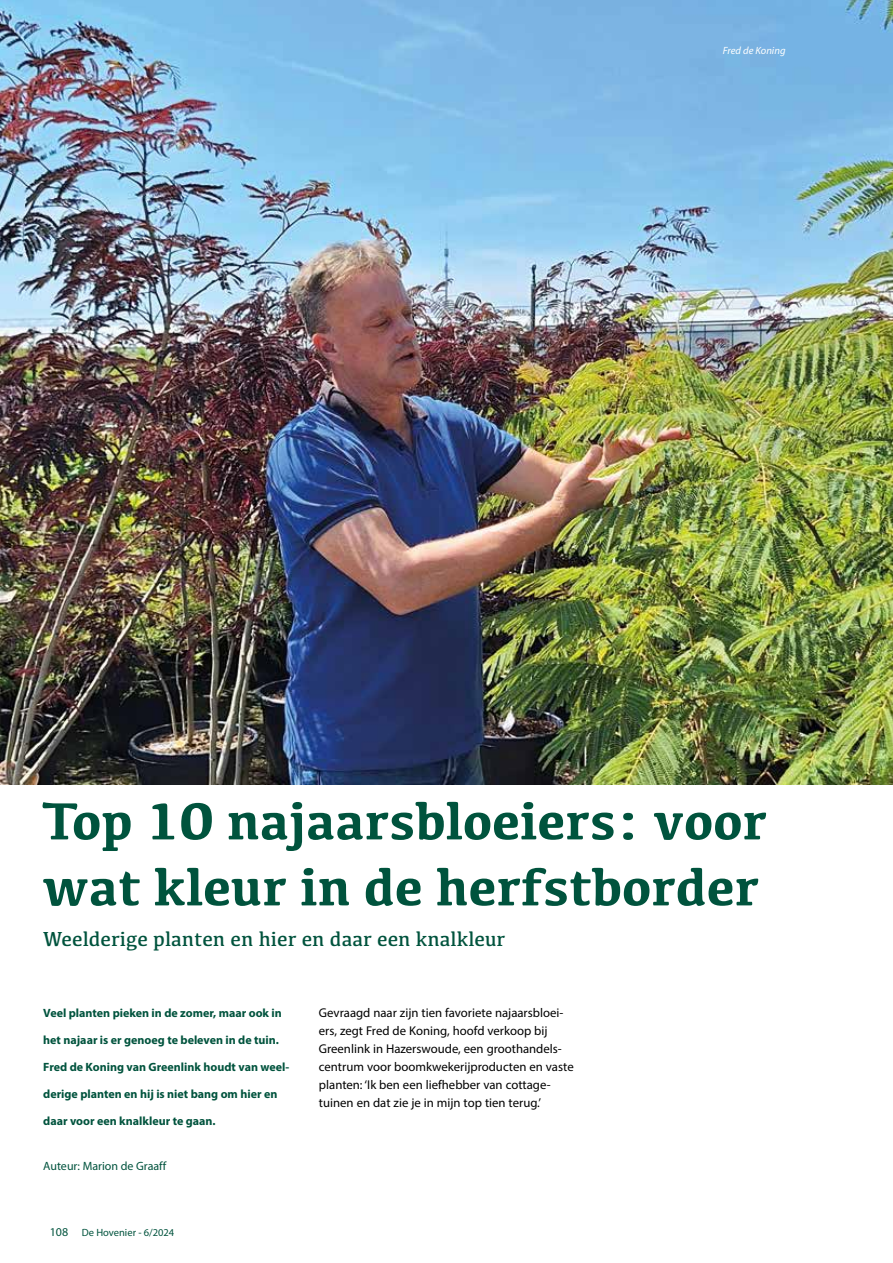
<style>
.page{position:relative;width:893px;height:1263px;background:#fff}
.page>*{position:absolute;margin:0;border:0;box-sizing:border-box;transform-origin:0 0}
.t1{font:700 54px/66px "Kefa";color:#00533d}
.t2{font:21px "Kefa";color:#00533d}
.t3{font:12.75px/18px "Myriad Pro";color:#000}
.t4{font:700 12px "Myriad Pro";color:#00533d}
.t5{font:12px "Myriad Pro";color:#00533d}
.t6{font:10.5px "Myriad Pro";color:#00533d}
.t7{font:italic 10.5px "Myriad Pro";color:#fff}
.s1{font-size:12px}
</style>
<div class="page">
<img style="left:0;top:0;width:893px;height:784px">
<p class="t7" style="left:723px;top:44px;width:64px">Fred de Koning</p>
<h1 class="t1" style="left:43px;top:785px;width:726px">Top 10 najaarsbloeiers: voor wat kleur in de herfstborder</h1>
<h2 class="t2" style="left:43px;top:926px;width:464px">Weelderige planten en hier en daar een knalkleur</h2>
<p class="t4" style="left:43px;top:1005px;width:240px">Veel planten pieken in de zomer, maar ook in</p>
<p class="t4" style="left:43px;top:1032px;width:237px">het najaar is er genoeg te beleven in de tuin.</p>
<p class="t4" style="left:43px;top:1059px;width:248px">Fred de Koning van Greenlink houdt van weel-</p>
<p class="t4" style="left:43px;top:1086px;width:236px">derige planten en hij is niet bang om hier en</p>
<p class="t4" style="left:43px;top:1113px;width:174px">daar voor een knalkleur te gaan.</p>
<p class="t5" style="left:43px;top:1159px;width:124px">Auteur: Marion de Graaff</p>
<p class="t6" style="left:50px;top:1226px;width:126px"><span class="s1">108</span> De Hovenier - 6/2024</p>
<p class="t3" style="left:319px;top:1004px;width:256px">Gevraagd naar zijn tien favoriete najaarsbloei&shy;ers, zegt Fred de Koning, hoofd verkoop bij Greenlink in Hazerswoude, een groothandels&shy;centrum voor boomkwekerijproducten en vaste planten: ‘Ik ben een liefhebber van cottage&shy;tuinen en dat zie je in mijn top tien terug.’</p>
</div>
